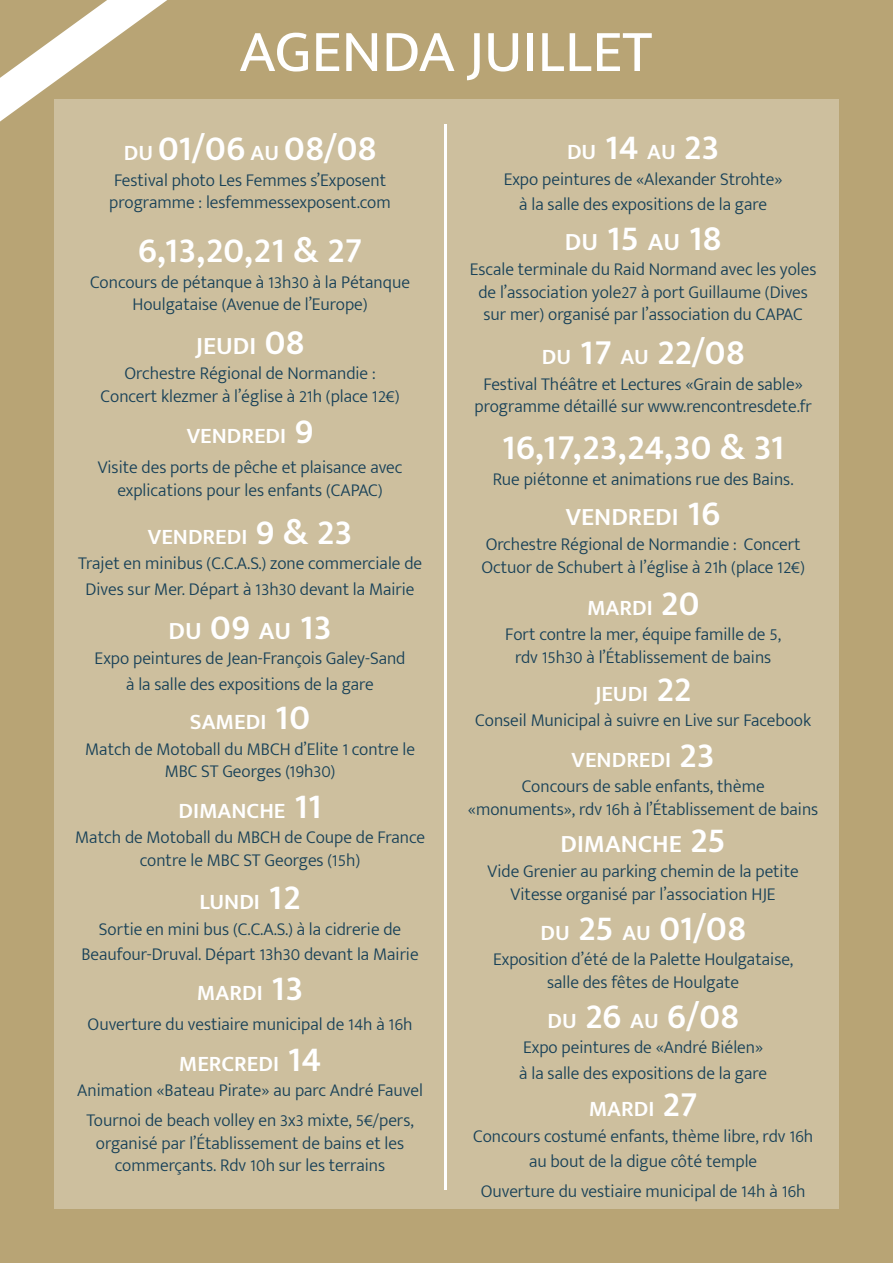
<style>
.page{position:relative;width:893px;height:1263px;background:#b8a475}
.page>*{position:absolute;margin:0;border:0;box-sizing:border-box;transform-origin:0 0}
.t1{font:60px "Mukta Mahee";color:#fff}
.t2{font:600 37.5px "Mukta Mahee";letter-spacing:.01em;color:#fff}
.t3{font:600 25.5px "Mukta Mahee";color:#fff}
.t4{font:600 22.5px "Mukta Mahee";color:#fff}
.t5{font:300 18px/22.5px "Mukta Mahee";color:#184158;text-align:center}
.s1{font-size:22.5px}
.s2{font-size:37.5px}
</style>
<div class="page">
<div style="left:54px;top:100px;width:785px;height:1109px;background:#cdbf9e"></div>
<svg style="left:0;top:0;width:167px;height:122px"></svg>
<hr style="left:444px;top:124px;width:3px;height:1066px;background:#fff">
<p class="t1" style="left:240px;top:15px;width:414px">AGENDA JUILLET</p>
<p class="t2" style="left:124px;top:125px;width:254px"><span class="s1">DU</span> 01/06 <span class="s1">AU</span> 08/08</p>
<p class="t5" style="left:114px;top:168px;width:273px">Festival photo Les Femmes s’Exposent</p>
<p class="t5" style="left:109px;top:191px;width:283px">programme : lesfemmessexposent.com</p>
<p class="t2" style="left:138px;top:228px;width:226px">6,13,20,21 &amp; 27</p>
<p class="t5" style="left:90px;top:270px;width:322px">Concours de pétanque à 13h30 à la Pétanque<br>Houlgataise (Avenue de l’Europe)</p>
<p class="t3" style="left:196px;top:330px;width:110px">JEUDI <span class="s2">08</span></p>
<p class="t5" style="left:125px;top:362px;width:253px">Orchestre Régional de Normandie :</p>
<p class="t5" style="left:101px;top:384px;width:300px">Concert klezmer à l’église à 21h (place 12€)</p>
<p class="t4" style="left:187px;top:422px;width:128px">VENDREDI <span class="s2">9</span></p>
<p class="t5" style="left:98px;top:456px;width:306px">Visite des ports de pêche et plaisance avec explications pour les enfants (CAPAC)</p>
<p class="t4" style="left:148px;top:523px;width:206px">VENDREDI <span class="s2">9 &amp; 23</span></p>
<p class="t5" style="left:78px;top:550px;width:346px;line-height:25.5px">Trajet en minibus (C.C.A.S.) zone commerciale de<br>Dives sur Mer. Départ à 13h30 devant la Mairie</p>
<p class="t3" style="left:168px;top:615px;width:165px">DU <span class="s2">09</span> AU <span class="s2">13</span></p>
<p class="t5" style="left:95px;top:647px;width:312px">Expo peintures de Jean-François Galey-Sand</p>
<p class="t5" style="left:126px;top:672px;width:249px">à la salle des expositions de la gare</p>
<p class="t4" style="left:190px;top:708px;width:122px">SAMEDI <span class="s2">10</span></p>
<p class="t5" style="left:85px;top:737px;width:331px">Match de Motoball du MBCH d’Elite 1 contre le<br>MBC ST Georges (19h30)</p>
<p class="t4" style="left:178px;top:797px;width:145px">DIMANCHE <span class="s2">11</span></p>
<p class="t5" style="left:75px;top:826px;width:351px">Match de Motoball du MBCH de Coupe de France contre le MBC ST Georges (15h)</p>
<p class="t4" style="left:200px;top:888px;width:103px">LUNDI <span class="s2">12</span></p>
<p class="t5" style="left:81px;top:915px;width:339px;line-height:25.5px">Sortie en mini bus (C.C.A.S.) à la cidrerie de<br>Beaufour-Druval. Départ 13h30 devant la Mairie</p>
<p class="t4" style="left:197px;top:979px;width:108px">MARDI <span class="s2">13</span></p>
<p class="t5" style="left:88px;top:1012px;width:326px">Ouverture du vestiaire municipal de 14h à 16h</p>
<p class="t4" style="left:179px;top:1049px;width:144px">MERCREDI <span class="s2">14</span></p>
<p class="t5" style="left:77px;top:1078px;width:347px">Animation «Bateau Pirate» au parc André Fauvel</p>
<p class="t5" style="left:86px;top:1108px;width:329px">Tournoi de beach volley en 3x3 mixte, 5€/pers, organisé par l’Établissement de bains et les commerçants. Rdv 10h sur les terrains</p>
<p class="t4" style="left:567px;top:139px;width:154px">DU <span class="s2">14</span> AU <span class="s2">23</span></p>
<p class="t5" style="left:504px;top:167px;width:280px">Expo peintures de «Alexander Strohte»</p>
<p class="t5" style="left:519px;top:193px;width:249px">à la salle des expositions de la gare</p>
<p class="t3" style="left:565px;top:226px;width:158px">DU <span class="s2">15</span> AU <span class="s2">18</span></p>
<p class="t5" style="left:470px;top:258px;width:348px">Escale terminale du Raid Normand avec les yoles de l’association yole27 à port Guillaume (Dives sur mer) organisé par l’association du CAPAC</p>
<p class="t2" style="left:542px;top:329px;width:204px"><span class="s1">DU</span> 17 <span class="s1">AU</span> 22/08</p>
<p class="t5" style="left:483px;top:372px;width:321px">Festival Théâtre et Lectures «Grain de sable»</p>
<p class="t5" style="left:475px;top:395px;width:339px">programme détaillé sur www.rencontresdete.fr</p>
<p class="t2" style="left:502px;top:424px;width:284px">16,17,23,24,30 &amp; 31</p>
<p class="t5" style="left:493px;top:467px;width:302px">Rue piétonne et animations rue des Bains.</p>
<p class="t3" style="left:566px;top:501px;width:156px">VENDREDI <span class="s2">16</span></p>
<p class="t5" style="left:481px;top:533px;width:325px;text-align:left">Orchestre Régional de Normandie : Concert<br>Octuor de Schubert à l’église à 21h (place 12€)</p>
<p class="t4" style="left:587px;top:594px;width:114px">MARDI <span class="s2">20</span></p>
<p class="t5" style="left:505px;top:623px;width:277px">Fort contre la mer, équipe famille de 5,</p>
<p class="t5" style="left:515px;top:645px;width:258px">rdv 15h30 à l’Établissement de bains</p>
<p class="t4" style="left:595px;top:680px;width:98px">JEUDI <span class="s2">22</span></p>
<p class="t5" style="left:475px;top:708px;width:337px">Conseil Municipal à suivre en Live sur Facebook</p>
<p class="t4" style="left:572px;top:746px;width:145px">VENDREDI <span class="s2">23</span></p>
<p class="t5" style="left:468px;top:775px;width:352px">Concours de sable enfants, thème «monuments», rdv 16h à l’Établissement de bains</p>
<p class="t3" style="left:561px;top:828px;width:167px">DIMANCHE <span class="s2">25</span></p>
<p class="t5" style="left:488px;top:860px;width:313px">Vide Grenier au parking chemin de la petite<br>Vitesse organisé par l’association HJE</p>
<p class="t2" style="left:540px;top:905px;width:207px"><span class="s1">DU</span> 25 <span class="s1">AU</span> 01/08</p>
<p class="t5" style="left:493px;top:948px;width:302px">Exposition d’été de la Palette Houlgataise,</p>
<p class="t5" style="left:547px;top:970px;width:194px">salle des fêtes de Houlgate</p>
<p class="t2" style="left:547px;top:993px;width:193px"><span class="s1">DU</span> 26 <span class="s1">AU</span> 6/08</p>
<p class="t5" style="left:523px;top:1036px;width:242px">Expo peintures de «André Biélen»</p>
<p class="t5" style="left:519px;top:1061px;width:249px">à la salle des expositions de la gare</p>
<p class="t4" style="left:589px;top:1095px;width:110px">MARDI <span class="s2">27</span></p>
<p class="t5" style="left:473px;top:1123px;width:342px;line-height:25.5px">Concours costumé enfants, thème libre, rdv 16h au bout de la digue côté temple</p>
<p class="t5" style="left:481px;top:1180px;width:326px">Ouverture du vestiaire municipal de 14h à 16h</p>
</div>
